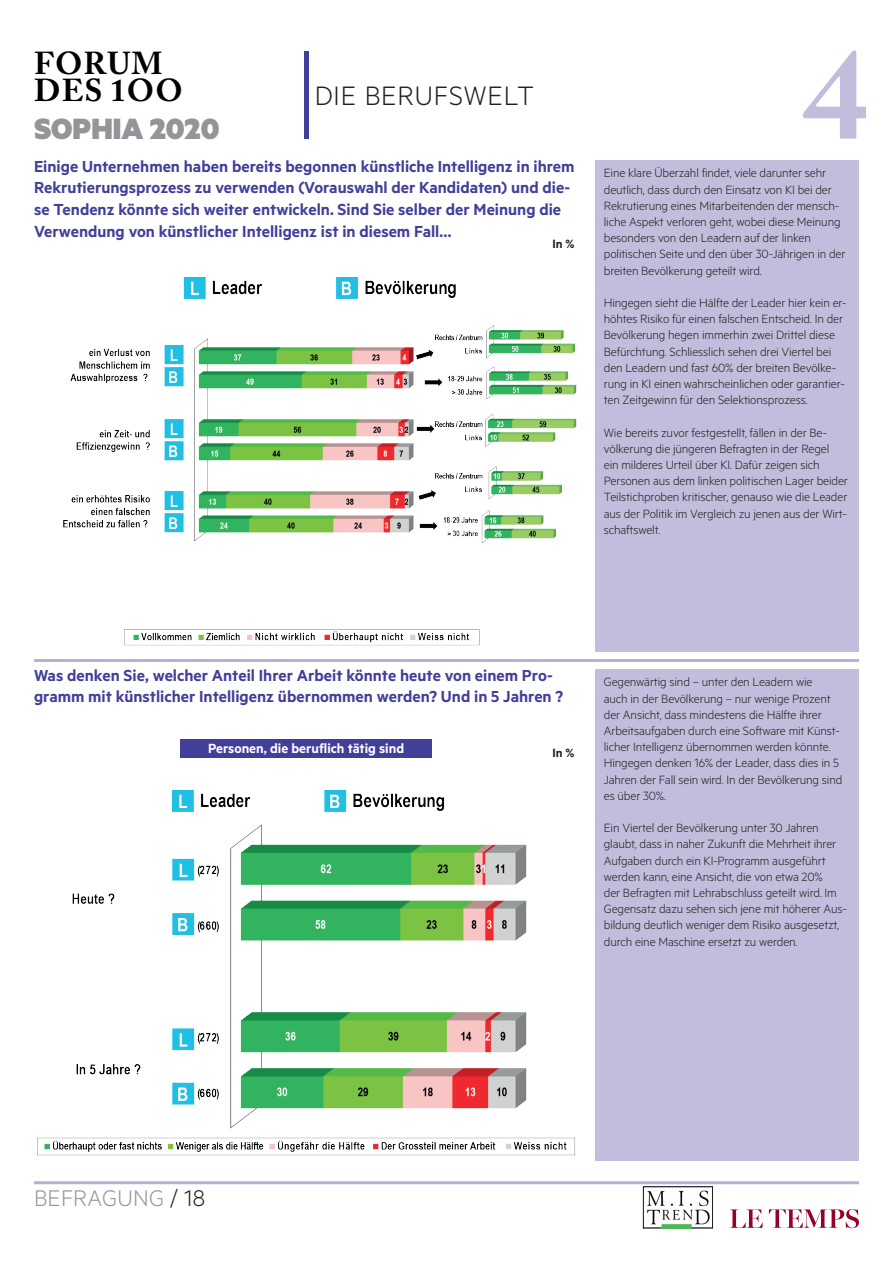
<style>
.page{position:relative;width:893px;height:1263px;background:#fff}
.page>*{position:absolute;margin:0;border:0;box-sizing:border-box;transform-origin:0 0}
.t1{font:700 129px "Adobe Caslon Pro";color:#c1bedd}
.t2{font:900 33px "Metric";color:#939598}
.t3{font:700 31.5px/27px "Adobe Caslon Pro";letter-spacing:.035em;color:#000}
.t4{font:300 30px "Metric";letter-spacing:.03em;color:#231f20}
.t5{font:300 25.5px "Metric";letter-spacing:.01em;color:#95979a}
.t6{font:600 18px/21.6px "Metric";color:#423f9a}
.t7{font:600 15px "Metric";color:#fff}
.t8{font:300 13.5px/16.2px "Metric";letter-spacing:-.01em;color:#231f20}
.t9{font:600 13.5px "Metric";color:#231f20}
.s1{color:#231f20}
</style>
<div class="page">
<svg style="left:730px;top:1209px;width:33px;height:19px"></svg>
<svg style="left:769px;top:1209px;width:90px;height:19px"></svg>
<hr style="left:34px;top:1181px;width:825px;height:3px;background:#b5b0d6">
<svg style="left:643px;top:1186px;width:70px;height:42px"></svg>
<hr style="left:304px;top:51px;width:4px;height:88px;background:#423f9a">
<hr style="left:34px;top:659px;width:825px;height:3px;background:#b5b0d6">
<div style="left:595px;top:669px;width:264px;height:492px;background:#c1bedd"></div>
<div style="left:595px;top:160px;width:264px;height:492px;background:#c1bedd"></div>
<img style="left:63px;top:277px;width:514px;height:369px">
<img style="left:37px;top:757px;width:538px;height:399px">
<div style="left:180px;top:739px;width:252px;height:18px;background:#423f9a"></div>
<h3 class="t3" style="left:34px;top:49px;width:150px">FORUM<br>DES 1OO</h3>
<h2 class="t2" style="left:34px;top:108px;width:187px">SOPHIA 2020</h2>
<h3 class="t4" style="left:315px;top:78px;width:221px">DIE BERUFSWELT</h3>
<p class="t6" style="left:34px;top:155px;width:542px">Einige Unternehmen haben bereits begonnen künstliche Intelligenz in ihrem Rekrutierungsprozess zu verwenden (Vorauswahl der Kandidaten) und die&shy;se Tendenz könnte sich weiter entwickeln. Sind Sie selber der Meinung die Verwendung von künstlicher Intelligenz ist in diesem Fall…</p>
<p class="t9" style="left:553px;top:236px;width:24px">In %</p>
<h1 class="t1" style="left:803px;top:19px;width:66px">4</h1>
<p class="t8" style="left:604px;top:164px;width:243px">Eine klare Überzahl findet, viele darunter sehr deutlich, dass durch den Einsatz von KI bei der Rekrutierung eines Mitarbeitenden der mensch&shy;liche Aspekt verloren geht, wobei diese Meinung besonders von den Leadern auf der linken politischen Seite und den über 30-Jährigen in der breiten Bevölkerung geteilt wird.</p>
<p class="t8" style="left:604px;top:294px;width:244px">Hingegen sieht die Hälfte der Leader hier kein er&shy;höhtes Risiko für einen falschen Entscheid. In der Bevölkerung hegen immerhin zwei Drittel diese Befürchtung. Schliesslich sehen drei Viertel bei den Leadern und fast 60% der breiten Bevölke&shy;rung in KI einen wahrscheinlichen oder garantier&shy;ten Zeitgewinn für den Selektionsprozess.</p>
<p class="t8" style="left:604px;top:424px;width:246px">Wie bereits zuvor festgestellt, fällen in der Be&shy;völkerung die jüngeren Befragten in der Regel<br>ein milderes Urteil über KI. Dafür zeigen sich Personen aus dem linken politischen Lager beider Teilstichproben kritischer, genauso wie die Leader aus der Politik im Vergleich zu jenen aus der Wirt&shy;schaftswelt.</p>
<h3 class="t6" style="left:34px;top:664px;width:531px">Was denken Sie, welcher Anteil Ihrer Arbeit könnte heute von einem Pro&shy;gramm mit künstlicher Intelligenz übernommen werden? Und in 5 Jahren ?</h3>
<p class="t7" style="left:208px;top:739px;width:197px">Personen, die beruflich tätig sind</p>
<p class="t9" style="left:553px;top:745px;width:24px">In %</p>
<p class="t8" style="left:604px;top:673px;width:240px">Gegenwärtig sind – unter den Leadern wie<br>auch in der Bevölkerung – nur wenige Prozent der Ansicht, dass mindestens die Hälfte ihrer Arbeitsaufgaben durch eine Software mit Künst&shy;licher Intelligenz übernommen werden könnte.<br>Hingegen denken 16% der Leader, dass dies in 5<br>Jahren der Fall sein wird. In der Bevölkerung sind es über 30%.</p>
<p class="t8" style="left:604px;top:819px;width:245px">Ein Viertel der Bevölkerung unter 30 Jahren glaubt, dass in naher Zukunft die Mehrheit ihrer Aufgaben durch ein KI-Programm ausgeführt werden kann, eine Ansicht, die von etwa 20%<br>der Befragten mit Lehrabschluss geteilt wird. Im Gegensatz dazu sehen sich jene mit höherer Aus&shy;bildung deutlich weniger dem Risiko ausgesetzt, durch eine Maschine ersetzt zu werden.</p>
<h3 class="t5" style="left:34px;top:1183px;width:173px">BEFRAGUNG <span class="s1">/ 18</span></h3>
</div>
